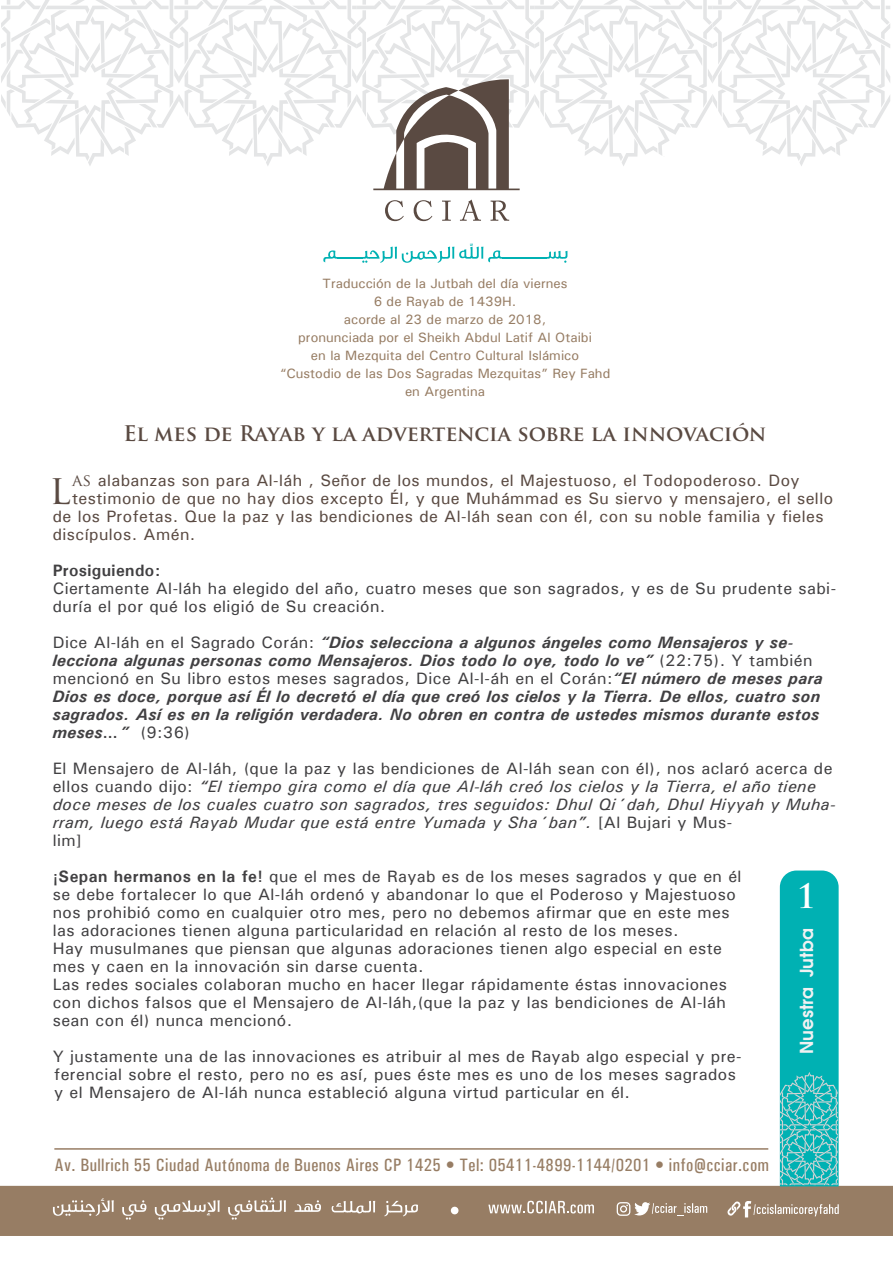
<style>
.page{position:relative;width:893px;height:1263px;background:#fff}
.page>*{position:absolute;margin:0;border:0;box-sizing:border-box;transform-origin:0 0}
.t1{font:40.35px "Trajan Pro";color:#5a4a42}
.t2{font:700 33px "Trajan Pro";color:#fff}
.t3{font:700 21px "Trajan Pro";color:#5a4a42}
.t4{font:500 condensed 18px "Univers";letter-spacing:.025em;color:#977d64}
.t5{font:600 18px "Avant Garde";color:#f1f1f2}
.t6{font:500 16.5px/18px "Univers";letter-spacing:.025em;color:#414042}
.t7{font:italic 700 16.5px/18px "Univers";letter-spacing:.025em;color:#414042}
.t8{font:italic 500 16.5px/18px "Univers";letter-spacing:.025em;color:#414042}
.t9{font:500 16.5px "Univers";letter-spacing:.025em;color:#5a4a42}
.t10{font:700 16.5px "Univers";letter-spacing:.025em;color:#414042}
.t11{font:500 13.5px/18px "Univers";color:#977d64;text-align:center}
.s1{font-family:"Trajan Pro";font-weight:400}
.s2{font-weight:500;font-style:normal}
.s3{font-style:normal}
.s4{font-weight:700}
</style>
<div class="page">
<div style="left:0;top:1184px;width:893px;height:52px;background:#977d64"></div>
<svg style="left:780px;top:870px;width:59px;height:316px;background:#19b5b7"></svg>
<div style="left:451px;top:1207px;width:7px;height:7px;background:#fff;border-radius:50%"></div>
<svg style="left:617px;top:1202px;width:90px;height:14px"></svg>
<svg style="left:727px;top:1201px;width:112px;height:16px;background:#af9b88"></svg>
<svg style="left:488px;top:1201px;width:106px;height:12px"></svg>
<svg style="left:332px;top:1201px;width:43px;height:12px"></svg>
<svg style="left:384px;top:1201px;width:34px;height:15px"></svg>
<svg style="left:53px;top:1198px;width:61px;height:18px"></svg>
<svg style="left:122px;top:1200px;width:24px;height:19px"></svg>
<svg style="left:155px;top:1200px;width:65px;height:19px"></svg>
<svg style="left:228px;top:1197px;width:58px;height:22px"></svg>
<svg style="left:294px;top:1200px;width:27px;height:12px"></svg>
<hr style="left:54px;top:1148px;width:714px;height:2px;background:#977d64">
<svg style="left:385px;top:200px;width:19px;height:21px"></svg>
<svg style="left:414px;top:200px;width:18px;height:21px"></svg>
<svg style="left:442px;top:201px;width:9px;height:20px"></svg>
<svg style="left:460px;top:200px;width:21px;height:21px"></svg>
<svg style="left:491px;top:201px;width:18px;height:20px"></svg>
<svg style="left:1px;top:0;width:889px;height:190px"></svg>
<svg style="left:323px;top:243px;width:244px;height:20px"></svg>
<p class="t11" style="left:280px;top:274px;width:332px">Traducción de la Jutbah del día viernes<br>6 de Rayab de 1439H.<br>acorde al 23 de marzo de 2018,<br>pronunciada por el Sheikh Abdul Latif Al Otaibi<br>en la Mezquita del Centro Cultural Islámico “Custodio de las Dos Sagradas Mezquitas” Rey Fahd en Argentina</p>
<p class="t3" style="left:123px;top:421px;width:644px">El mes de Rayab y la advertencia sobre la innovación</p>
<h1 class="t1" style="left:49px;top:464px;width:23px">l</h1>
<p class="t9" style="left:72px;top:470px;width:729px"><span class="s1">as</span> alabanzas son para Al-láh , Señor de los mundos, el Majestuoso, el Todopoderoso. Doy</p>
<p class="t9" style="left:72px;top:488px;width:762px">testimonio de que no hay dios excepto Él, y que Muhámmad es Su siervo y mensajero, el sello</p>
<p class="t9" style="left:53px;top:506px;width:772px">de los Profetas. Que la paz y las bendiciones de Al-láh sean con él, con su noble familia y fieles</p>
<p class="t9" style="left:53px;top:524px;width:144px">discípulos. Amén.</p>
<p class="t10" style="left:53px;top:560px;width:109px">Prosiguiendo:</p>
<p class="t6" style="left:53px;top:579px;width:785px">Ciertamente Al-láh ha elegido del año, cuatro meses que son sagrados, y es de Su prudente sabi&shy;duría el por qué los eligió de Su creación.</p>
<p class="t7" style="left:53px;top:633px;width:771px"><span class="s2">Dice Al-láh en el Sagrado Corán:</span> “Dios selecciona a algunos ángeles como Mensajeros y se&shy;lecciona algunas personas como Mensajeros. Dios todo lo oye, todo lo ve” <span class="s2">(22:75). Y también mencionó en Su libro estos meses sagrados, Dice Al-l-áh en el Corán:</span>“El número de meses para Dios es doce, porque así Él lo decretó el día que creó los cielos y la Tierra. De ellos, cuatro son sagrados. Así es en la religión verdadera. No obren en contra de ustedes mismos durante estos meses…” <span class="s2">(9:36)</span></p>
<p class="t8" style="left:53px;top:759px;width:784px"><span class="s3">El Mensajero de Al-láh, (que la paz y las bendiciones de Al-láh sean con él), nos aclaró acerca de ellos cuando dijo:</span> “El tiempo gira como el día que Al-láh creó los cielos y la Tierra, el año tiene doce meses de los cuales cuatro son sagrados, tres seguidos: Dhul Qi´dah, Dhul Hiyyah y Muha&shy;rram, luego está Rayab Mudar que está entre Yumada y Sha´ban”. <span class="s3">[Al Bujari y Mus-<br>lim]</span></p>
<p class="t6" style="left:53px;top:867px;width:690px"><span class="s4">¡Sepan hermanos en la fe!</span> que el mes de Rayab es de los meses sagrados y que en él se debe fortalecer lo que Al-láh ordenó y abandonar lo que el Poderoso y Majestuoso nos prohibió como en cualquier otro mes, pero no debemos afirmar que en este mes las adoraciones tienen alguna particularidad en relación al resto de los meses.<br>Hay musulmanes que piensan que algunas adoraciones tienen algo especial en este mes y caen en la innovación sin darse cuenta.<br>Las redes sociales colaboran mucho en hacer llegar rápidamente éstas innovaciones con dichos falsos que el Mensajero de Al-láh,(que la paz y las bendiciones de Al-láh sean con él) nunca mencionó.</p>
<p class="t6" style="left:53px;top:1047px;width:690px">Y justamente una de las innovaciones es atribuir al mes de Rayab algo especial y pre&shy;ferencial sobre el resto, pero no es así, pues éste mes es uno de los meses sagrados y el Mensajero de Al-láh nunca estableció alguna virtud particular en él.</p>
<h2 class="t2" style="left:796px;top:876px;width:21px">1</h2>
<p class="t5" style="left:794px;top:1054px;width:127px;rotate:-90deg">Nuestra Jutba</p>
<p class="t4" style="left:54px;top:1154px;width:716px">Av. Bullrich 55 Ciudad Autónoma de Buenos Aires CP 1425 • Tel: 05411-4899-1144/0201 • info@cciar.com</p>
</div>
